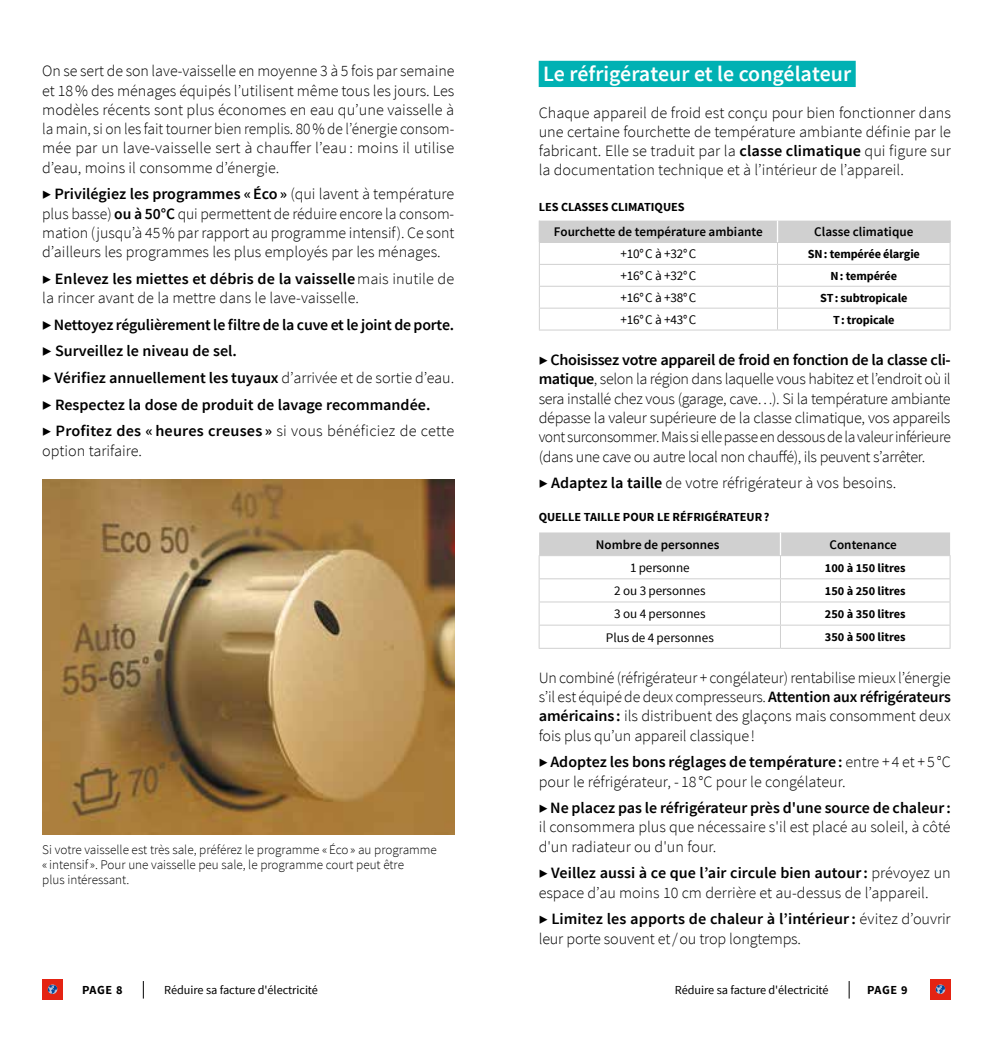
<style>
.page{position:relative;width:993px;height:1042px;background:#fff}
.page>*{position:absolute;margin:0;border:0;box-sizing:border-box;transform-origin:0 0}
.t1{font:600 21.88px "Source Sans Pro";color:#fff}
.t2{font:300 15.75px/19.2px "Source Sans Pro";color:#000;text-align:justify}
.t3{font:600 15.75px/26.8px "Source Sans Pro";color:#000}
.t4{font:300 13.12px/14.9px "Source Sans Pro";color:#000}
.t5{font:13.12px "Source Sans Pro";letter-spacing:-.01em;color:#000}
.t6{font:600 13.12px "Source Sans Pro";color:#000}
.t7{font:700 12.25px "Source Sans Pro";color:#000}
.t8{font:12.25px "Source Sans Pro";letter-spacing:-.005em;color:#000}
.s1{font-weight:600}
.s2{font-weight:300}
</style>
<div class="page">
<svg style="left:143px;top:981px;width:1px;height:17px"></svg>
<div style="left:42px;top:979px;width:21px;height:21px;background:#e42313"></div>
<svg style="left:48px;top:984px;width:9px;height:10px"></svg>
<svg style="left:848px;top:981px;width:1px;height:17px"></svg>
<div style="left:929px;top:979px;width:21px;height:21px;background:#e42313"></div>
<svg style="left:935px;top:984px;width:9px;height:10px"></svg>
<img style="left:42px;top:479px;width:412px;height:356px">
<div style="left:538px;top:61px;width:317px;height:26px;background:#00b1b3"></div>
<hr style="left:538px;top:330px;width:239px;height:1px;background:#d0d0d0">
<hr style="left:777px;top:330px;width:173px;height:1px;background:#d0d0d0">
<svg style="left:538px;top:221px;width:412px;height:109px"></svg>
<hr style="left:538px;top:648px;width:242px;height:1px;background:#d0d0d0">
<svg style="left:538px;top:532px;width:412px;height:116px"></svg>
<hr style="left:780px;top:648px;width:170px;height:1px;background:#d0d0d0">
<p class="t2" style="left:42px;top:62px;width:413px">On se sert de son lave-vaisselle en moyenne 3 à 5 fois par semaine et 18% des ménages équipés l’utilisent même tous les jours. Les modèles récents sont plus économes en eau qu’une vaisselle à la main, si on les fait tourner bien remplis. 80% de l’énergie consom&shy;mée par un lave-vaisselle sert à chauffer l’eau : moins il utilise d’eau, moins il consomme d’énergie.</p>
<p class="t2" style="left:42px;top:184px;width:413px">▶ <span class="s1">Privilégiez les programmes «Éco»</span> (qui lavent à température plus basse) <span class="s1">ou à 50°C</span> qui permettent de réduire encore la consom&shy;mation (jusqu’à 45% par rapport au programme intensif). Ce sont d’ailleurs les programmes les plus employés par les ménages.</p>
<p class="t2" style="left:42px;top:269px;width:413px">▶ <span class="s1">Enlevez les miettes et débris de la vaisselle</span>mais inutile de la rincer avant de la mettre dans le lave-vaisselle.</p>
<p class="t3" style="left:42px;top:311px;width:413px">▶ Nettoyez régulièrement le filtre de la cuve et le joint de porte. ▶ Surveillez le niveau de sel.<br>▶ Vérifiez annuellement les tuyaux <span class="s2">d’arrivée et de sortie d’eau. </span>▶ Respectez la dose de produit de lavage recommandée.<br><span class="s2">▶</span> Profitez des « heures creuses » <span class="s2">si vous bénéficiez de cette</span></p>
<p class="t2" style="left:42px;top:441px;width:101px">option tarifaire.</p>
<p class="t4" style="left:42px;top:842px;width:396px">Si votre vaisselle est très sale, préférez le programme «Éco» au programme « intensif ». Pour une vaisselle peu sale, le programme court peut être<br>plus intéressant.</p>
<h1 class="t1" style="left:543px;top:60px;width:309px">Le réfrigérateur et le congélateur</h1>
<p class="t2" style="left:538px;top:103px;width:413px">Chaque appareil de froid est conçu pour bien fonctionner dans une certaine fourchette de température ambiante définie par le fabricant. Elle se traduit par la <span class="s1">classe climatique</span> qui figure sur la documentation technique et à l’intérieur de l’appareil.</p>
<p class="t7" style="left:538px;top:199px;width:147px">LES CLASSES CLIMATIQUES</p>
<p class="t6" style="left:553px;top:224px;width:210px">Fourchette de température ambiante</p>
<p class="t6" style="left:814px;top:224px;width:100px">Classe climatique</p>
<p class="t5" style="left:620px;top:246px;width:78px">+10°C à +32°C</p>
<p class="t7" style="left:807px;top:246px;width:114px">SN: tempérée élargie</p>
<p class="t5" style="left:620px;top:268px;width:78px">+16°C à +32°C</p>
<p class="t7" style="left:830px;top:268px;width:68px">N: tempérée</p>
<p class="t5" style="left:620px;top:290px;width:78px">+16°C à +38°C</p>
<p class="t7" style="left:820px;top:290px;width:89px">ST: subtropicale</p>
<p class="t5" style="left:620px;top:311px;width:78px">+16°C à +43°C</p>
<p class="t7" style="left:832px;top:312px;width:63px">T: tropicale</p>
<p class="t2" style="left:538px;top:350px;width:413px">▶ <span class="s1">Choisissez votre appareil de froid en fonction de la classe cli&shy;matique</span>, selon la région dans laquelle vous habitez et l’endroit où il sera installé chez vous (garage, cave…). Si la température ambiante dépasse la valeur supérieure de la classe climatique, vos appareils vont surconsommer. Mais si elle passe en dessous de la valeur inférieure (dans une cave ou autre local non chauffé), ils peuvent s’arrêter.</p>
<p class="t2" style="left:538px;top:473px;width:359px">▶ <span class="s1">Adaptez la taille</span> de votre réfrigérateur à vos besoins.</p>
<p class="t7" style="left:538px;top:509px;width:232px">QUELLE TAILLE POUR LE RÉFRIGÉRATEUR?</p>
<p class="t6" style="left:595px;top:536px;width:125px">Nombre de personnes</p>
<p class="t6" style="left:829px;top:536px;width:69px">Contenance</p>
<p class="t5" style="left:629px;top:560px;width:61px">1 personne</p>
<p class="t7" style="left:824px;top:560px;width:82px">100 à 150 litres</p>
<p class="t5" style="left:614px;top:583px;width:93px">2 ou 3 personnes</p>
<p class="t7" style="left:824px;top:583px;width:82px">150 à 250 litres</p>
<p class="t5" style="left:613px;top:606px;width:93px">3 ou 4 personnes</p>
<p class="t7" style="left:824px;top:606px;width:82px">250 à 350 litres</p>
<p class="t5" style="left:605px;top:629px;width:109px">Plus de 4 personnes</p>
<p class="t7" style="left:824px;top:629px;width:82px">350 à 500 litres</p>
<p class="t2" style="left:538px;top:668px;width:413px">Un combiné (réfrigérateur + congélateur) rentabilise mieux l’énergie s’il est équipé de deux compresseurs. <span class="s1">Attention aux réfrigérateurs américains :</span> ils distribuent des glaçons mais consomment deux fois plus qu’un appareil classique!</p>
<p class="t2" style="left:538px;top:752px;width:413px">▶ <span class="s1">Adoptez les bons réglages de température:</span> entre + 4 et + 5 °C pour le réfrigérateur, - 18 °C pour le congélateur.</p>
<p class="t2" style="left:538px;top:798px;width:413px">▶ <span class="s1">Ne placez pas le réfrigérateur près d'une source de chaleur: </span>il consommera plus que nécessaire s'il est placé au soleil, à côté d'un radiateur ou d'un four.</p>
<p class="t2" style="left:538px;top:863px;width:413px">▶ <span class="s1">Veillez aussi à ce que l’air circule bien autour:</span> prévoyez un espace d’au moins 10 cm derrière et au-dessus de l’appareil.</p>
<p class="t2" style="left:538px;top:909px;width:413px">▶ <span class="s1">Limitez les apports de chaleur à l’intérieur:</span> évitez d’ouvrir leur porte souvent et/ou trop longtemps.</p>
<p class="t7" style="left:82px;top:981px;width:42px">PAGE 8</p>
<p class="t8" style="left:164px;top:982px;width:155px">Réduire sa facture d'électricité</p>
<p class="t8" style="left:674px;top:982px;width:155px">Réduire sa facture d'électricité</p>
<p class="t7" style="left:866px;top:981px;width:42px">PAGE 9</p>
</div>
